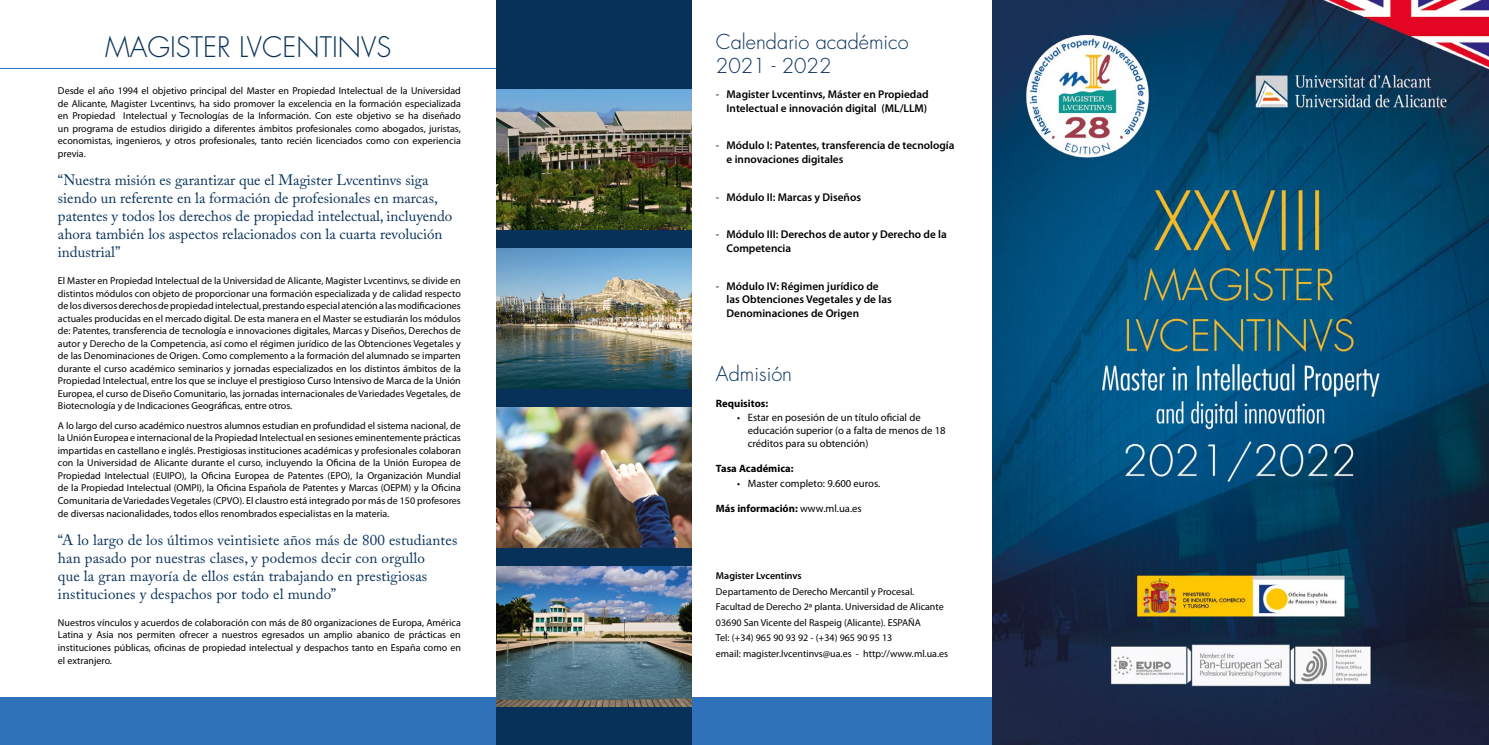
<style>
.page{position:relative;width:1489px;height:745px;background:#fff}
.page>*{position:absolute;margin:0;border:0;box-sizing:border-box;transform-origin:0 0}
.t1{font:300 27.5px "Futura";color:#08315a}
.t2{font:300 20px/24px "Futura";color:#08315a}
.t3{font:15px/18px "Adobe Caslon Pro";color:#08315a}
.t4{font:600 11.25px/13.5px "Myriad Pro";color:#000}
.t5{font:10.62px/12.8px "Myriad Pro";color:#000}
.t6{font:700 10.62px "Myriad Pro";color:#000}
.t7{font:10px/12.5px "Myriad Pro";color:#000;text-align:justify}
.t8{font:600 10px "Myriad Pro";color:#000}
.s1{font-weight:400}
</style>
<div class="page">
<div style="left:0;top:696px;width:992px;height:48px;background:#2f72b9"></div>
<div style="left:496px;top:0;width:195px;height:744px;background:#08315a"></div>
<hr style="left:0;top:68px;width:496px;height:1px;background:#2f72b9">
<img style="left:496px;top:248px;width:195px;height:140px">
<img style="left:496px;top:407px;width:195px;height:140px">
<img style="left:992px;top:0;width:496px;height:744px">
<img style="left:496px;top:89px;width:195px;height:140px">
<img style="left:496px;top:566px;width:195px;height:140px">
<h1 class="t1" style="left:105px;top:29px;width:288px">MAGISTER LVCENTINVS</h1>
<p class="t7" style="left:58px;top:84px;width:404px">Desde el año 1994 el objetivo principal del Master en Propiedad Intelectual de la Universidad de Alicante, Magister Lvcentinvs, ha sido promover la excelencia en la formación especializada en Propiedad Intelectual y Tecnologías de la Información. Con este objetivo se ha diseñado un programa de estudios dirigido a diferentes ámbitos profesionales como abogados, juristas, economistas, ingenieros, y otros profesionales, tanto recién licenciados como con experiencia previa.</p>
<p class="t3" style="left:58px;top:171px;width:396px">“Nuestra misión es garantizar que el Magister Lvcentinvs siga siendo un referente en la formación de profesionales en marcas, patentes y todos los derechos de propiedad intelectual, incluyendo ahora también los aspectos relacionados con la cuarta revolución industrial”</p>
<p class="t7" style="left:58px;top:274px;width:404px">El Master en Propiedad Intelectual de la Universidad de Alicante, Magister Lvcentinvs, se divide en distintos módulos con objeto de proporcionar una formación especializada y de calidad respecto de los diversos derechos de propiedad intelectual, prestando especial atención a las modificaciones actuales producidas en el mercado digital. De esta manera en el Master se estudiarán los módulos de: Patentes, transferencia de tecnología e innovaciones digitales, Marcas y Diseños, Derechos de autor y Derecho de la Competencia, así como el régimen jurídico de las Obtenciones Vegetales y de las Denominaciones de Origen. Como complemento a la formación del alumnado se imparten durante el curso académico seminarios y jornadas especializados en los distintos ámbitos de la Propiedad Intelectual, entre los que se incluye el prestigioso Curso Intensivo de Marca de la Unión Europea, el curso de Diseño Comunitario, las jornadas internacionales de Variedades Vegetales, de Biotecnología y de Indicaciones Geográficas, entre otros.</p>
<p class="t7" style="left:58px;top:419px;width:404px">A lo largo del curso académico nuestros alumnos estudian en profundidad el sistema nacional, de la Unión Europea e internacional de la Propiedad Intelectual en sesiones eminentemente prácticas impartidas en castellano e inglés. Prestigiosas instituciones académicas y profesionales colaboran con la Universidad de Alicante durante el curso, incluyendo la Oficina de la Unión Europea de Propiedad Intelectual (EUIPO), la Oficina Europea de Patentes (EPO), la Organización Mundial de la Propiedad Intelectual (OMPI), la Oficina Española de Patentes y Marcas (OEPM) y la Oficina Comunitaria de Variedades Vegetales (CPVO). El claustro está integrado por más de 150 profesores de diversas nacionalidades, todos ellos renombrados especialistas en la materia.</p>
<h3 class="t3" style="left:58px;top:530px;width:401px">“A lo largo de los últimos veintisiete años más de 800 estudiantes han pasado por nuestras clases, y podemos decir con orgullo<br>que la gran mayoría de ellos están trabajando en prestigiosas instituciones y despachos por todo el mundo”</h3>
<p class="t7" style="left:58px;top:615px;width:404px">Nuestros vínculos y acuerdos de colaboración con más de 80 organizaciones de Europa, América Latina y Asia nos permiten ofrecer a nuestros egresados un amplio abanico de prácticas en instituciones públicas, oficinas de propiedad intelectual y despachos tanto en España como en</p>
<p class="t7" style="left:58px;top:654px;width:56px">el extranjero.</p>
<h2 class="t2" style="left:716px;top:29px;width:194px">Calendario académico<br>2021 - 2022</h2>
<p class="t4" style="left:716px;top:87px;width:214px;text-align:right"><span class="s1">-</span> Magister Lvcentinvs, Máster en Propiedad<br>Intelectual e innovación digital (ML/LLM)</p>
<p class="t4" style="left:726px;top:138px;width:229px;text-indent:-11px"><span class="s1">-</span> Módulo I: Patentes, transferencia de tecnología e innovaciones digitales</p>
<p class="t4" style="left:716px;top:190px;width:147px"><span class="s1">-</span> Módulo II: Marcas y Diseños</p>
<p class="t4" style="left:726px;top:227px;width:222px;text-indent:-11px"><span class="s1">-</span> Módulo III: Derechos de autor y Derecho de la<br>Competencia</p>
<p class="t4" style="left:726px;top:278px;width:167px;text-indent:-11px"><span class="s1">-</span> Módulo IV: Régimen jurídico de las Obtenciones Vegetales y de las<br>Denominaciones de Origen</p>
<h2 class="t2" style="left:716px;top:362px;width:78px">Admisión</h2>
<p class="t6" style="left:716px;top:396px;width:54px">Requisitos:</p>
<p class="t5" style="left:747px;top:411px;width:199px;text-indent:-11px">• Estar en posesión de un título oficial de educación superior (o a falta de menos de 18 créditos para su obtención)</p>
<p class="t6" style="left:716px;top:461px;width:79px">Tasa Académica:</p>
<p class="t5" style="left:737px;top:476px;width:144px">• Master completo: 9.600 euros.</p>
<p class="t6" style="left:716px;top:501px;width:147px">Más información: <span class="s1">www.ml.ua.es</span></p>
<p class="t8" style="left:716px;top:569px;width:87px">Magister Lvcentinvs</p>
<p class="t7" style="left:716px;top:583px;width:233px;line-height:15.5px;text-align:left">Departamento de Derecho Mercantil y Procesal.<br>Facultad de Derecho 2ª planta. Universidad de Alicante 03690 San Vicente del Raspeig (Alicante). ESPAÑA<br>Tel: (+34) 965 90 93 92 - (+34) 965 90 95 13<br>email: magister.lvcentinvs@ua.es - http://www.ml.ua.es</p>
</div>
